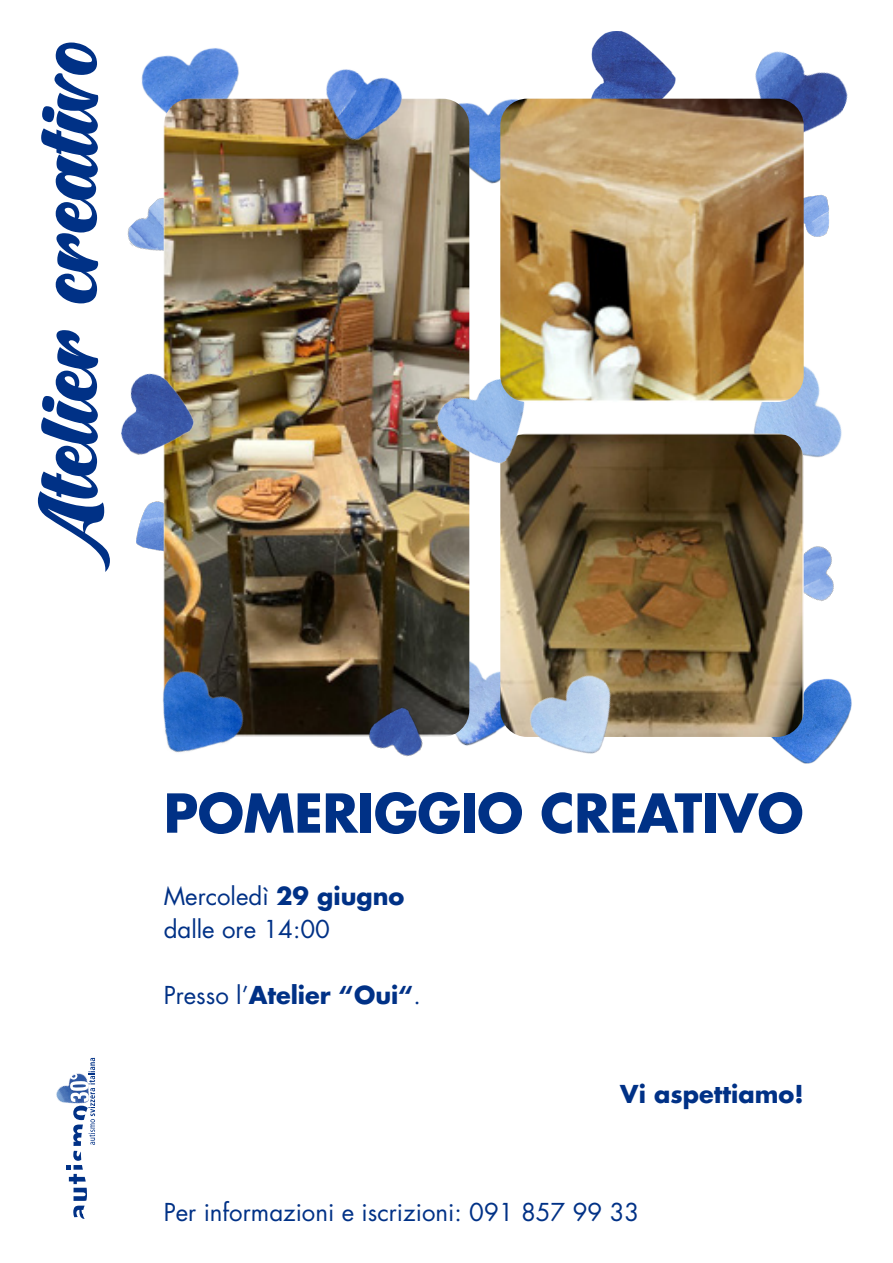
<style>
.page{position:relative;width:893px;height:1263px;background:#fff}
.page>*{position:absolute;margin:0;border:0;box-sizing:border-box;transform-origin:0 0}
.t1{font:121.95px "Hunters";color:#003186}
.t2{font:700 52.2px "Futura";letter-spacing:-.01em;color:#003186}
.t3{font:24px "Futura";color:#003186}
.t4{font:700 24px "Futura";color:#003186}
.s1{font-weight:700}
.s2{font-weight:400}
</style>
<div class="page">
<img style="left:430px;top:98px;width:140px;height:116px">
<img style="left:136px;top:496px;width:28px;height:69px">
<img style="left:457px;top:630px;width:42px;height:116px">
<img style="left:127px;top:194px;width:37px;height:57px">
<img style="left:141px;top:48px;width:126px;height:123px">
<img style="left:164px;top:99px;width:305px;height:638px">
<img style="left:56px;top:1080px;width:40px;height:23px">
<svg style="left:67px;top:1058px;width:28px;height:161px"></svg>
<img style="left:804px;top:546px;width:30px;height:55px">
<img style="left:590px;top:31px;width:85px;height:68px">
<img style="left:707px;top:366px;width:135px;height:92px">
<img style="left:771px;top:678px;width:81px;height:86px">
<img style="left:734px;top:51px;width:114px;height:82px">
<img style="left:279px;top:69px;width:151px;height:112px">
<img style="left:804px;top:194px;width:25px;height:43px">
<img style="left:500px;top:434px;width:304px;height:303px">
<img style="left:499px;top:645px;width:160px;height:109px">
<img style="left:410px;top:347px;width:168px;height:159px">
<img style="left:500px;top:99px;width:304px;height:303px">
<img style="left:162px;top:640px;width:111px;height:113px">
<img style="left:346px;top:679px;width:90px;height:78px">
<img style="left:121px;top:342px;width:112px;height:131px">
<p class="t1" style="left:12px;top:572px;width:535px;rotate:-90deg">Atelier creativo</p>
<p class="t2" style="left:164px;top:777px;width:641px">POMERIGGIO CREATIVO</p>
<p class="t3" style="left:164px;top:879px;width:242px">Mercoledì <span class="s1">29 giugno</span></p>
<p class="t3" style="left:164px;top:912px;width:168px">dalle ore 14:00</p>
<p class="t4" style="left:164px;top:978px;width:259px"><span class="s2">Presso l’</span>Atelier “Oui“<span class="s2">.</span></p>
<p class="t4" style="left:620px;top:1077px;width:185px">Vi aspettiamo!</p>
<p class="t3" style="left:164px;top:1196px;width:477px">Per informazioni e iscrizioni: 091 857 99 33</p>
</div>
